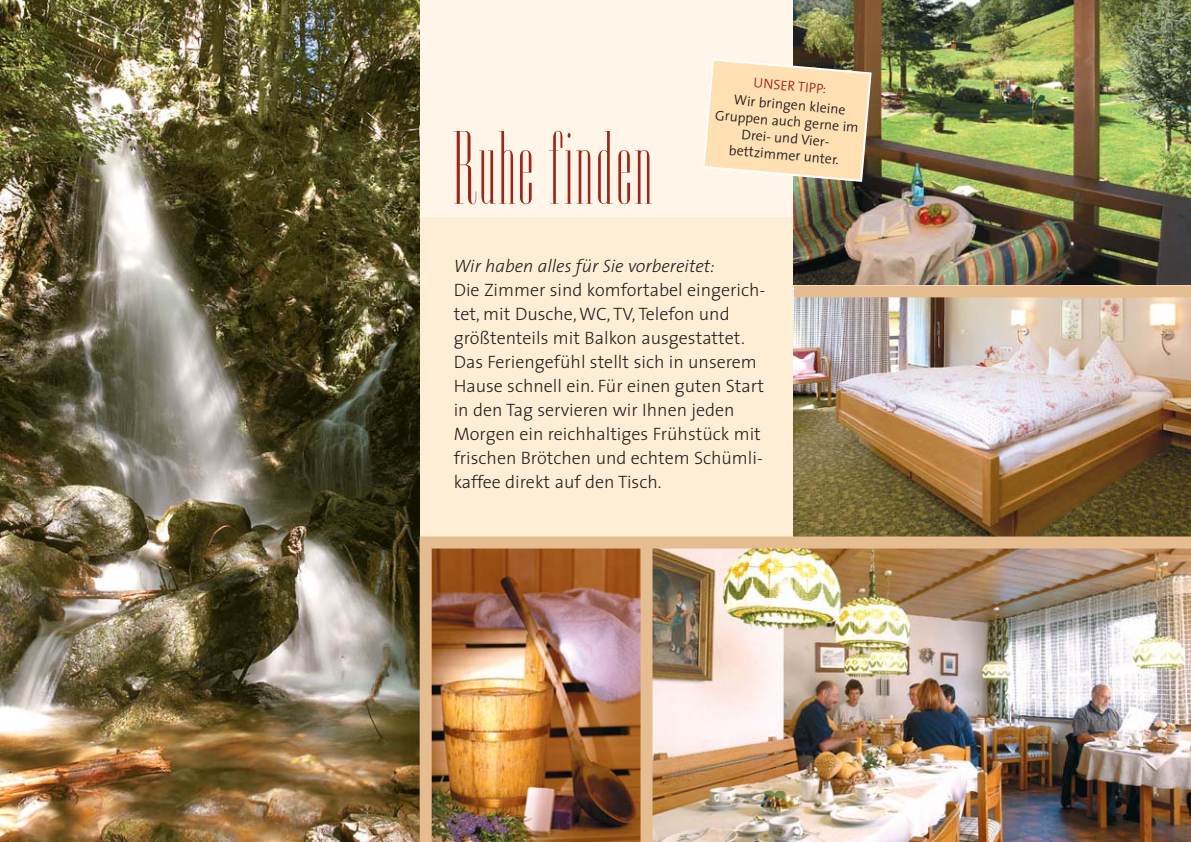
<style>
.page{position:relative;width:1191px;height:842px;background:#fff5e8}
.page>*{position:absolute;margin:0;border:0;box-sizing:border-box;transform-origin:0 0}
.t1{font:104px "Ransahof";color:#9e2618}
.t2{font:300 18px/24px "The Sans SN";color:#231f20}
.t3{font:italic 300 18px "The Sans SN";color:#231f20}
.t4{font:300 14px/16.8px "The Sans SN";color:#231f20;text-align:center}
.t5{font:300 14px "The Sans SN";color:#9e2618}
</style>
<div class="page">
<div style="left:0;top:217px;width:1191px;height:579px;background:#ffeed6"></div>
<img style="left:0;top:0;width:420px;height:842px">
<img style="left:794px;top:0;width:397px;height:285px">
<img style="left:794px;top:297px;width:397px;height:239px">
<svg style="left:703px;top:57px;width:169px;height:126px;background:#f0d6b0"></svg>
<div style="left:794px;top:285px;width:397px;height:12px;background:#e5bd91"></div>
<img style="left:432px;top:548px;width:208px;height:294px">
<img style="left:652px;top:548px;width:539px;height:294px">
<div style="left:640px;top:540px;width:12px;height:302px;background:#e5bd91"></div>
<div style="left:420px;top:540px;width:12px;height:302px;background:#e5bd91"></div>
<div style="left:420px;top:536px;width:771px;height:12px;background:#e5bd91"></div>
<h1 class="t1" style="left:451px;top:131px;width:204px">Ruhe finden</h1>
<p class="t5" style="left:754px;top:77px;width:75px;rotate:5deg">UNSER TIPP:</p>
<p class="t4" style="left:717px;top:91px;width:145px;rotate:5deg">Wir bringen kleine<br>Gruppen auch gerne im<br>Drei- und Vier&shy;bettzimmer unter.</p>
<p class="t3" style="left:454px;top:259px;width:263px">Wir haben alles für Sie vorbereitet:</p>
<p class="t2" style="left:454px;top:279px;width:313px">Die Zimmer sind komfortabel eingerich&shy;tet, mit Dusche, WC, TV, Telefon und größtenteils mit Balkon ausgestattet.<br>Das Feriengefühl stellt sich in unserem Hause schnell ein. Für einen guten Start in den Tag servieren wir Ihnen jeden Morgen ein reichhaltiges Frühstück mit frischen Brötchen und echtem Schümli&shy;kaffee direkt auf den Tisch.</p>
</div>
